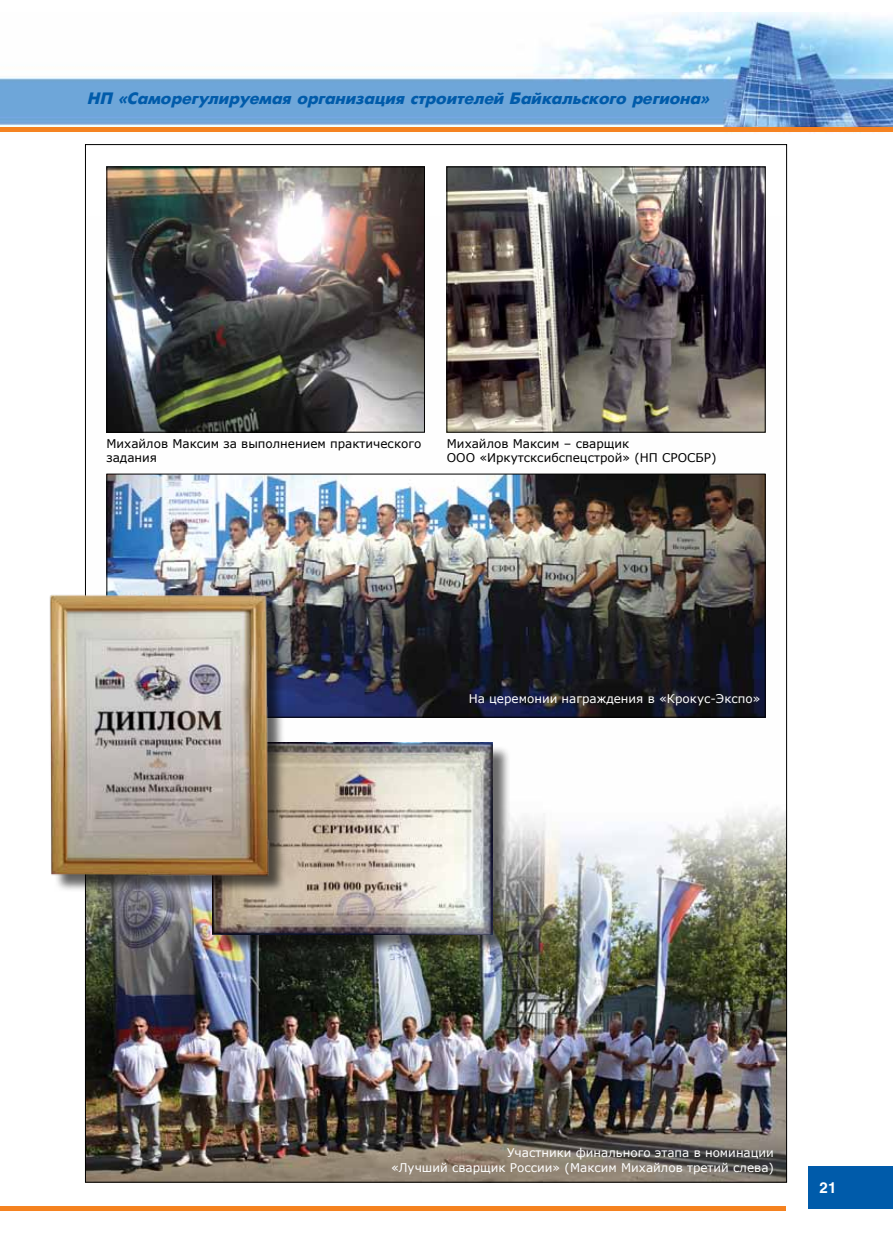
<style>
.page{position:relative;width:893px;height:1246px;background:#fff}
.page>*{position:absolute;margin:0;border:0;box-sizing:border-box;transform-origin:0 0}
.t1{font:italic 700 16.5px "Futuris";color:#005baa}
.t2{font:700 15px "Helios";color:#fff}
.t3{font:12px/14.4px "Verdana";color:#fff;text-align:right}
.t4{font:12px/14.4px "Verdana";color:#000}
</style>
<div class="page">
<img style="left:0;top:12px;width:893px;height:122px">
<div style="left:0;top:127px;width:893px;height:5px;background:#f58220"></div>
<hr style="left:0;top:1206px;width:786px;height:4px;background:#f58220">
<div style="left:808px;top:1167px;width:85px;height:42px;background:#005baa"></div>
<img style="left:87px;top:473px;width:698px;height:707px">
<img style="left:108px;top:169px;width:315px;height:262px">
<div style="left:106px;top:167px;width:319px;height:266px;border:1px solid #000"></div>
<img style="left:448px;top:169px;width:316px;height:262px">
<div style="left:446px;top:167px;width:320px;height:266px;border:1px solid #000"></div>
<img style="left:108px;top:476px;width:656px;height:239px">
<div style="left:215px;top:745px;width:296px;height:208px;background:#000;opacity:.57"></div>
<img style="left:213px;top:743px;width:279px;height:191px">
<img style="left:49px;top:577px;width:278px;height:322px">
<h1 class="t1" style="left:88px;top:89px;width:623px">НП «Саморегулируемая организация строителей Байкальского региона»</h1>
<p class="t4" style="left:106px;top:436px;width:316px">Михайлов Максим за выполнением практического задания</p>
<p class="t4" style="left:447px;top:436px;width:271px">Михайлов Максим – сварщик<br>ООО «Иркутсксибспецстрой» (НП СРОСБР)</p>
<p class="t3" style="left:469px;top:691px;width:293px">На церемонии награждения в «Крокус-Экспо»</p>
<p class="t3" style="left:391px;top:1145px;width:384px">Участники финального этапа в номинации<br>«Лучший сварщик России» (Максим Михайлов третий слева)</p>
<p class="t2" style="left:820px;top:1179px;width:18px">21</p>
</div>
